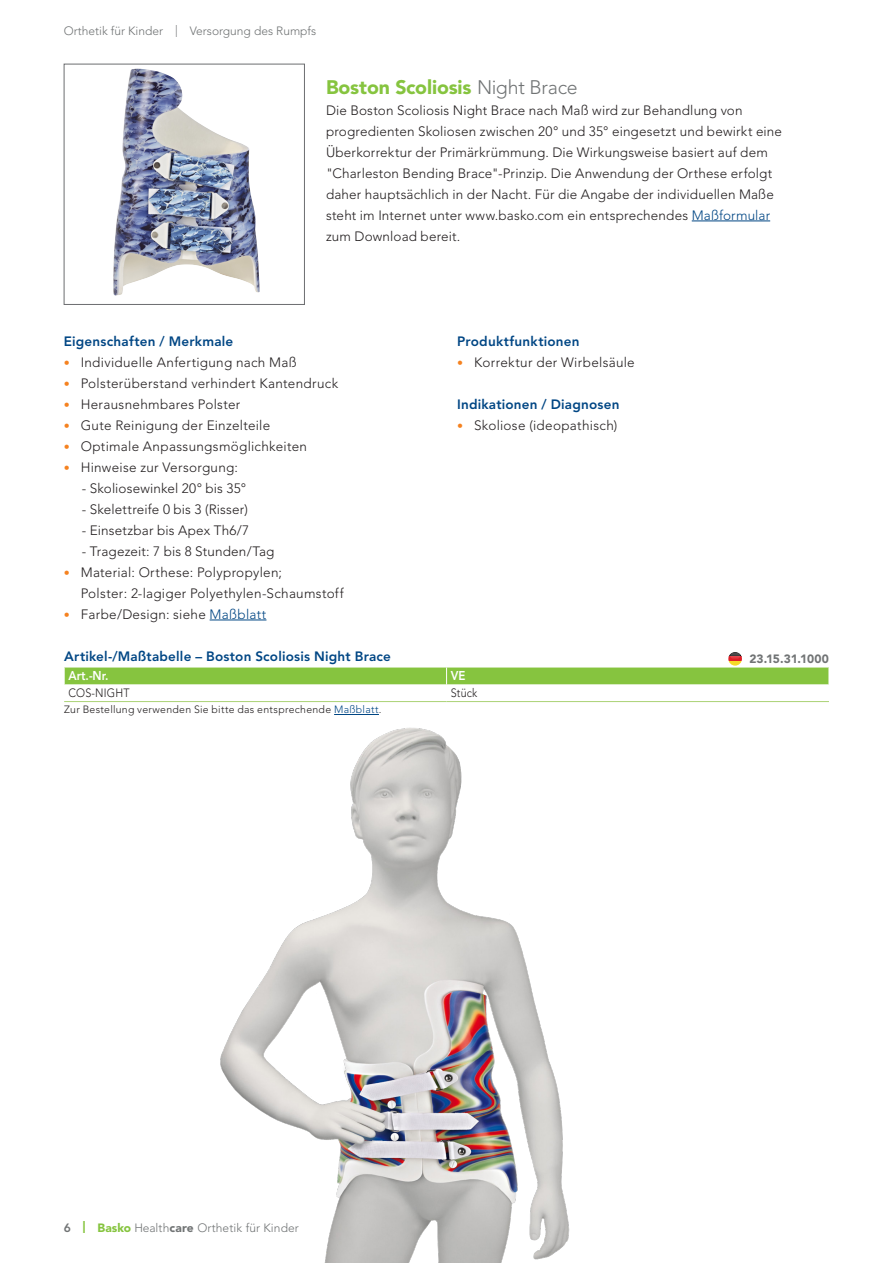
<style>
.page{position:relative;width:893px;height:1263px;background:#fff}
.page>*{position:absolute;margin:0;border:0;box-sizing:border-box;transform-origin:0 0}
.Kop-0-Product{font:900 19.5px "Avenir LT Std";letter-spacing:-.005em;color:#86c43f}
.Body{font:300 13.5px/21px "Avenir LT Std";letter-spacing:.015em;color:#231f20}
.Kop-3-Blauw{font:800 13.5px "Avenir LT Std";letter-spacing:.015em;color:#004684}
._01-Tabel-Naam-CAT{font:800 13.5px "Avenir LT Std";letter-spacing:.015em;color:#004684}
._02-Tabel-Kop-CAT{font:800 12.75px "Avenir LT Std";color:#fff;scale:.9 1}
.t1{font:300 12px "Avenir LT Std";color:#717475}
._03-Tabel_Body-CAT{font:300 12px "Avenir LT Std";letter-spacing:.015em;color:#231f20;scale:.9 1}
._01-Tabel-Naam-CAT-2{font:900 12px "Avenir LT Std";color:#717475}
._04-Tabel-Caption-CAT{font:300 10.5px "Avenir LT Std";letter-spacing:.025em;color:#231f20}
.s1{font-weight:300;color:#717475}
.s2{color:#004684}
.s3{font-size:12px;color:#f58220}
.s4{font-weight:800}
.s5{font-weight:900;color:#86c43f}
.s6{font-weight:900}
</style>
<div class="page">
<img style="left:113px;top:69px;width:147px;height:227px">
<div style="left:64px;top:64px;width:241px;height:241px;border:1px solid #6c6d70"></div>
<img style="left:220px;top:727px;width:350px;height:536px">
<hr style="left:692px;top:221px;width:78px;height:1px;background:#004684">
<hr style="left:210px;top:620px;width:56px;height:1px;background:#004684">
<svg style="left:64px;top:652px;width:765px;height:50px"></svg>
<hr style="left:334px;top:714px;width:45px;height:1px;background:#004684">
<p class="t1" style="left:64px;top:23px;width:254px">Orthetik für Kinder | Versorgung des Rumpfs</p>
<p class="Kop-0-Product" style="left:326px;top:75px;width:253px">Boston Scoliosis <span class="s1">Night Brace</span></p>
<p class="Body" style="left:326px;top:99px;width:458px">Die Boston Scoliosis Night Brace nach Maß wird zur Behandlung von progredienten Skoliosen zwischen 20° und 35° eingesetzt und bewirkt eine Überkorrektur der Primärkrümmung. Die Wirkungsweise basiert auf dem "Charleston Bending Brace"-Prinzip. Die Anwendung der Orthese erfolgt daher hauptsächlich in der Nacht. Für die Angabe der individuellen Maße steht im Internet unter www.basko.com ein entsprechendes <span class="s2">Maßformular </span>zum Download bereit.</p>
<p class="Kop-3-Blauw" style="left:64px;top:333px;width:171px">Eigenschaften / Merkmale</p>
<p class="Body" style="left:64px;top:351px;width:234px"><span class="s3">•</span> Individuelle Anfertigung nach Maß</p>
<p class="Body" style="left:64px;top:372px;width:276px"><span class="s3">•</span> Polsterüberstand verhindert Kantendruck</p>
<p class="Body" style="left:64px;top:393px;width:178px"><span class="s3">•</span> Herausnehmbares Polster</p>
<p class="Body" style="left:64px;top:414px;width:208px"><span class="s3">•</span> Gute Reinigung der Einzelteile</p>
<p class="Body" style="left:64px;top:435px;width:245px"><span class="s3">•</span> Optimale Anpassungsmöglichkeiten</p>
<p class="Body" style="left:64px;top:456px;width:176px"><span class="s3">•</span> Hinweise zur Versorgung:</p>
<p class="Body" style="left:82px;top:477px;width:166px">- Skoliosewinkel 20° bis 35°</p>
<p class="Body" style="left:82px;top:498px;width:168px">- Skelettreife 0 bis 3 (Risser)</p>
<p class="Body" style="left:82px;top:519px;width:169px">- Einsetzbar bis Apex Th6/7</p>
<p class="Body" style="left:82px;top:540px;width:194px">- Tragezeit: 7 bis 8 Stunden/Tag</p>
<p class="Body" style="left:81px;top:561px;width:264px;text-indent:-17px"><span class="s3">•</span> Material: Orthese: Polypropylen;<br>Polster: 2-lagiger Polyethylen-Schaumstoff</p>
<p class="Body" style="left:64px;top:603px;width:204px"><span class="s3">•</span> Farbe/Design: siehe <span class="s2">Maßblatt</span></p>
<p class="Kop-3-Blauw" style="left:457px;top:333px;width:124px">Produktfunktionen</p>
<p class="Body" style="left:457px;top:351px;width:179px"><span class="s3">•</span> Korrektur der Wirbelsäule</p>
<p class="Kop-3-Blauw" style="left:457px;top:396px;width:164px">Indikationen / Diagnosen</p>
<p class="Body" style="left:457px;top:414px;width:162px"><span class="s3">•</span> Skoliose (ideopathisch)</p>
<p class="_01-Tabel-Naam-CAT" style="left:64px;top:648px;width:328px">Artikel-/Maßtabelle – Boston Scoliosis Night Brace</p>
<p class="_01-Tabel-Naam-CAT-2" style="left:749px;top:651px;width:81px">23.15.31.1000</p>
<p class="_02-Tabel-Kop-CAT" style="left:68px;top:668px;width:46px">Art.-Nr.</p>
<p class="_02-Tabel-Kop-CAT" style="left:451px;top:668px;width:18px">VE</p>
<p class="_03-Tabel_Body-CAT" style="left:68px;top:685px;width:69px">COS-NIGHT</p>
<p class="_03-Tabel_Body-CAT" style="left:451px;top:685px;width:31px">Stück</p>
<p class="_04-Tabel-Caption-CAT" style="left:64px;top:704px;width:317px">Zur Bestellung verwenden Sie bitte das entsprechende <span class="s2">Maßblatt</span>.</p>
<p class="t1" style="left:64px;top:1221px;width:237px"><span class="s4">6</span> <span class="s5">| Basko</span> Health<span class="s6">care</span> Orthetik für Kinder</p>
</div>
